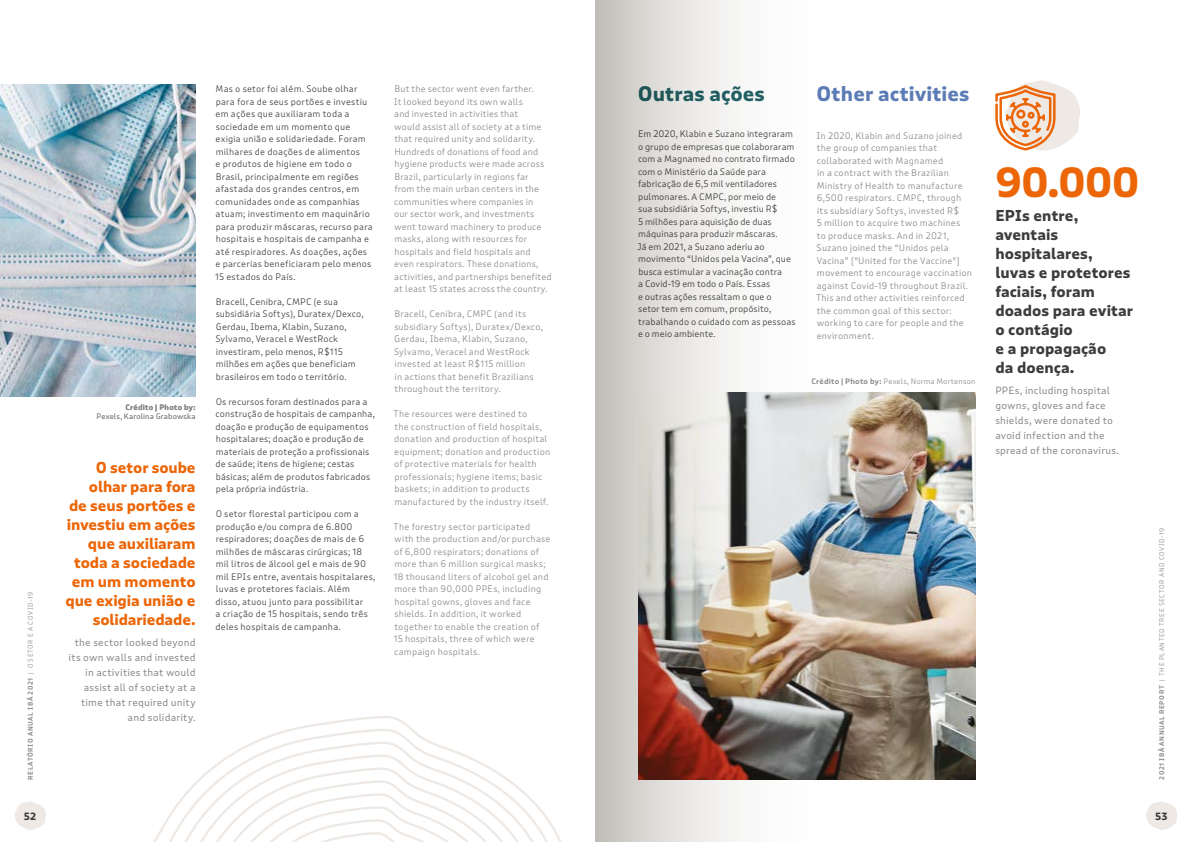
<style>
.page{position:relative;width:1191px;height:842px;background:#fff}
.page>*{position:absolute;margin:0;border:0;box-sizing:border-box;transform-origin:0 0}
.t1{font:700 40px "Puffin";color:#ec6608}
.t2{font:700 20px "Puffin";letter-spacing:.005em;color:#5c7cb6}
.t3{font:700 20px "Puffin";color:#246367}
.t4{font:700 15px/19px "Puffin";letter-spacing:-.01em;color:#ec6608;text-align:right}
.t5{font:700 15px/19px "Puffin";color:#3c3c3b}
.t6{font:10px/15px "Puffin";letter-spacing:.015em;color:#878787}
.t7{font:700 10px "Puffin";color:#3c3c3b}
.t8{font:300 9px/12.5px "Puffin";letter-spacing:.02em;color:#878787}
.t9{font:300 9px/12.5px "Puffin";letter-spacing:.015em;color:#3c3c3b}
.t10{font:300 7.5px "Puffin";letter-spacing:.02em;color:#878787}
.t11{font:600 7.5px "Puffin";letter-spacing:.03em;color:#878787}
.t12{font:300 6.5px "Puffin";letter-spacing:.08em;color:#878787}
.t13{font:600 6.5px "Puffin";letter-spacing:.075em;color:#878787}
.s1{font-weight:300}
.s2{font-weight:600}
</style>
<div class="page">
<svg style="left:14px;top:802px;width:32px;height:28px"></svg>
<svg style="left:1146px;top:802px;width:31px;height:28px"></svg>
<img style="left:0;top:85px;width:196px;height:312px">
<svg style="left:995px;top:80px;width:85px;height:71px"></svg>
<svg style="left:153px;top:716px;width:409px;height:126px"></svg>
<img style="left:889px;top:393px;width:86px;height:387px">
<img style="left:595px;top:0;width:294px;height:842px">
<p class="t13" style="left:27px;top:780px;width:189px;rotate:-90deg">RELATÓRIO ANUAL IBÁ 2021 <span class="s1">| O SETOR E A COVID-19</span></p>
<p class="t7" style="left:24px;top:810px;width:14px">52</p>
<p class="t11" style="left:126px;top:403px;width:72px">Crédito | Photo by:</p>
<p class="t10" style="left:96px;top:412px;width:101px">Pexels, Karolina Grabowska</p>
<h3 class="t4" style="left:66px;top:459px;width:131px">O setor soube olhar para fora<br>de seus portões e investiu em ações que auxiliaram toda a sociedade em um momento que exigia união e solidariedade.</h3>
<p class="t6" style="left:69px;top:635px;width:129px;text-align:right">the sector looked beyond its own walls and invested in activities that would assist all of society at a time that required unity and solidarity.</p>
<p class="t9" style="left:215px;top:83px;width:159px">Mas o setor foi além. Soube olhar para fora de seus portões e investiu em ações que auxiliaram toda a sociedade em um momento que exigia união e solidariedade. Foram milhares de doações de alimentos<br>e produtos de higiene em todo o<br>Brasil, principalmente em regiões afastada dos grandes centros, em comunidades onde as companhias atuam; investimento em maquinário para produzir máscaras, recurso para hospitais e hospitais de campanha e até respiradores. As doações, ações e parcerias beneficiaram pelo menos<br>15 estados do País.</p>
<p class="t9" style="left:215px;top:296px;width:150px">Bracell, Cenibra, CMPC (e sua subsidiária Softys), Duratex/Dexco,<br>Gerdau, Ibema, Klabin, Suzano,<br>Sylvamo, Veracel e WestRock investiram, pelo menos, R$115 milhões em ações que beneficiam brasileiros em todo o território.</p>
<p class="t9" style="left:215px;top:396px;width:161px">Os recursos foram destinados para a construção de hospitais de campanha, doação e produção de equipamentos hospitalares; doação e produção de materiais de proteção a profissionais de saúde; itens de higiene; cestas básicas; além de produtos fabricados pela própria indústria.</p>
<p class="t9" style="left:215px;top:508px;width:161px">O setor florestal participou com a produção e/ou compra de 6.800 respiradores; doações de mais de 6 milhões de máscaras cirúrgicas; 18 mil litros de álcool gel e mais de 90 mil EPIs entre, aventais hospitalares, luvas e protetores faciais. Além disso, atuou junto para possibilitar<br>a criação de 15 hospitais, sendo três deles hospitais de campanha.</p>
<p class="t8" style="left:394px;top:83px;width:159px">But the sector went even farther.<br>It looked beyond its own walls<br>and invested in activities that<br>would assist all of society at a time that required unity and solidarity.<br>Hundreds of donations of food and hygiene products were made across Brazil, particularly in regions far<br>from the main urban centers in the communities where companies in<br>our sector work, and investments went toward machinery to produce masks, along with resources for hospitals and field hospitals and even respirators. These donations, activities, and partnerships benefited at least 15 states across the country.</p>
<p class="t8" style="left:394px;top:308px;width:150px">Bracell, Cenibra, CMPC (and its subsidiary Softys), Duratex/Dexco,<br>Gerdau, Ibema, Klabin, Suzano,<br>Sylvamo, Veracel and WestRock invested at least R$115 million<br>in actions that benefit Brazilians throughout the territory.</p>
<p class="t8" style="left:393px;top:408px;width:158px">The resources were destined to<br>the construction of field hospitals, donation and production of hospital equipment; donation and production of protective materials for health professionals; hygiene items; basic baskets; in addition to products manufactured by the industry itself.</p>
<p class="t8" style="left:393px;top:521px;width:158px">The forestry sector participated with the production and/or purchase of 6,800 respirators; donations of more than 6 million surgical masks; 18 thousand liters of alcohol gel and more than 90,000 PPEs, including hospital gowns, gloves and face shields. In addition, it worked together to enable the creation of<br>15 hospitals, three of which were campaign hospitals.</p>
<h2 class="t3" style="left:638px;top:82px;width:128px">Outras ações</h2>
<p class="t9" style="left:637px;top:128px;width:159px">Em 2020, Klabin e Suzano integraram o grupo de empresas que colaboraram com a Magnamed no contrato firmado com o Ministério da Saúde para fabricação de 6,5 mil ventiladores pulmonares. A CMPC, por meio de<br>sua subsidiária Softys, investiu R$<br>5 milhões para aquisição de duas máquinas para produzir máscaras.<br>Já em 2021, a Suzano aderiu ao movimento “Unidos pela Vacina”, que busca estimular a vacinação contra<br>a Covid-19 em todo o País. Essas<br>e outras ações ressaltam o que o<br>setor tem em comum, propósito, trabalhando o cuidado com as pessoas e o meio ambiente.</p>
<h2 class="t2" style="left:816px;top:82px;width:154px">Other activities</h2>
<p class="t8" style="left:816px;top:129px;width:158px">In 2020, Klabin and Suzano joined the group of companies that collaborated with Magnamed<br>in a contract with the Brazilian<br>Ministry of Health to manufacture<br>6,500 respirators. CMPC, through its subsidiary Softys, invested R$<br>5 million to acquire two machines<br>to produce masks. And in 2021,<br>Suzano joined the “Unidos pela<br>Vacina” ["United for the Vaccine"] movement to encourage vaccination against Covid-19 throughout Brazil.<br>This and other activities reinforced the common goal of this sector: working to care for people and the environment.</p>
<p class="t10" style="left:811px;top:377px;width:165px"><span class="s2">Crédito | Photo by:</span> Pexels, Norma Mortenson</p>
<h1 class="t1" style="left:995px;top:158px;width:146px">90.000</h1>
<h3 class="t5" style="left:995px;top:207px;width:139px">EPIs entre, aventais hospitalares, luvas e protetores faciais, foram doados para evitar o contágio<br>e a propagação<br>da doença.</h3>
<p class="t6" style="left:995px;top:383px;width:125px">PPEs, including hospital gowns, gloves and face shields, were donated to avoid infection and the spread of the coronavirus.</p>
<p class="t12" style="left:1158px;top:780px;width:253px;rotate:-90deg"><span class="s2">2021 IBÁ ANNUAL REPORT</span> | THE PLANTED TREE SECTOR AND COVID-19</p>
<p class="t7" style="left:1155px;top:810px;width:14px">53</p>
</div>
